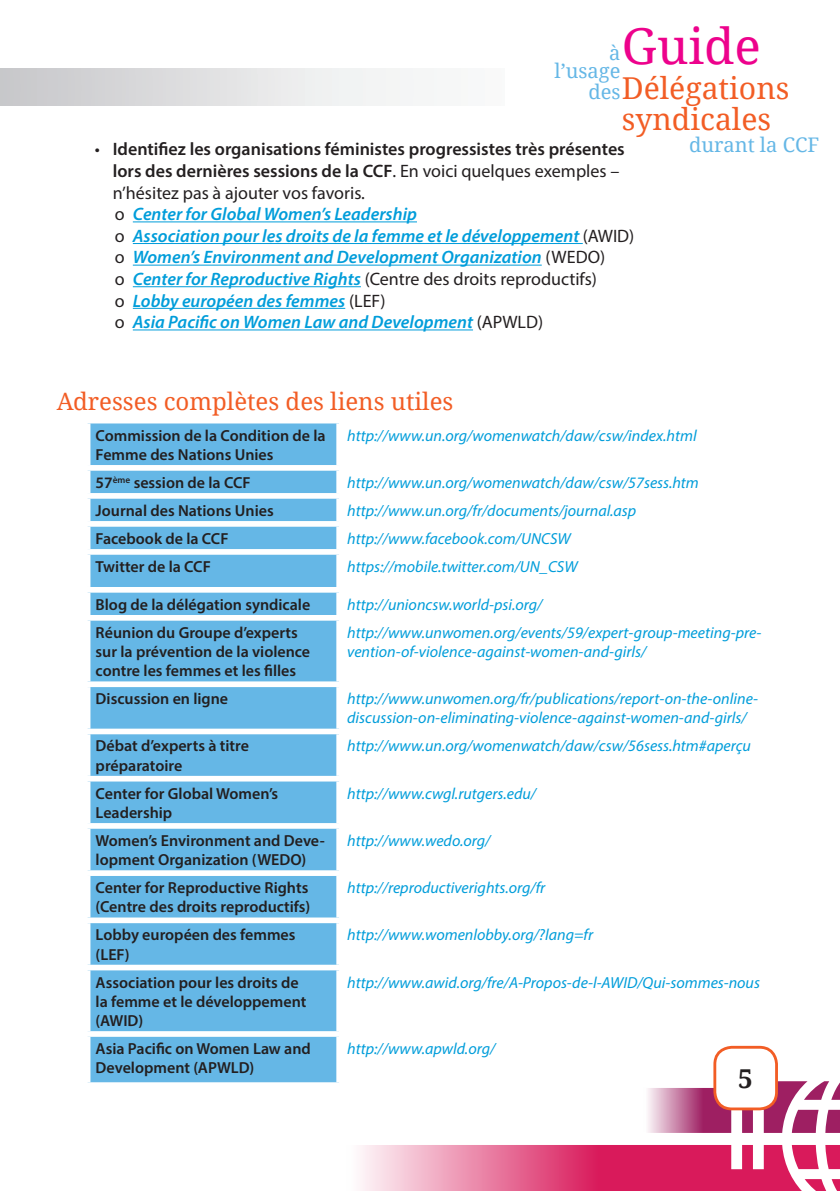
<style>
.page{position:relative;width:840px;height:1191px;background:#fff}
.page>*{position:absolute;margin:0;border:0;box-sizing:border-box;transform-origin:0 0}
.t1{font:49.4px "Droid Serif";color:#ed028c}
.t2{font:30.2px/30.2px "Droid Serif";color:#f25d25;text-align:center}
.t3{font:700 26px "Droid Serif";color:#231f20}
.Titles_-_1{font:24px "Droid Serif";color:#f25d25}
.t4{font:20px "Droid Serif";color:#65b7e6}
.t5{font:italic 600 18px "Myriad Pro";color:#019dda}
.t6{font:600 18px/21.6px "Myriad Pro";color:#231f20}
.t7{font:18px "Myriad Pro";color:#231f20}
.t8{font:italic 16px/19.2px "Myriad Pro";color:#019dda}
.t9{font:600 16px/19.2px "Myriad Pro";color:#231f20}
.s1{font-size:20px;color:#65b7e6}
.s2{font-weight:400}
.s3{font-weight:400;font-style:normal;color:#231f20}
.s4{font-weight:600;font-style:italic;color:#019dda}
</style>
<div class="page">
<svg style="left:0;top:68px;width:414px;height:37px"></svg>
<svg style="left:361px;top:1145px;width:478px;height:46px;background:#e4628e"></svg>
<svg style="left:648px;top:1081px;width:191px;height:52px"></svg>
<hr style="left:133px;top:221px;width:284px;height:1px;background:#019dda">
<hr style="left:133px;top:243px;width:449px;height:1px;background:#019dda">
<hr style="left:133px;top:265px;width:408px;height:1px;background:#019dda">
<hr style="left:133px;top:286px;width:228px;height:1px;background:#019dda">
<hr style="left:133px;top:308px;width:212px;height:1px;background:#019dda">
<hr style="left:133px;top:329px;width:340px;height:1px;background:#019dda">
<div style="left:90px;top:423px;width:246px;height:659px;background:#65b7e6"></div>
<div style="left:85px;top:465px;width:254px;height:6px;background:#fff"></div>
<div style="left:85px;top:493px;width:254px;height:6px;background:#fff"></div>
<div style="left:85px;top:521px;width:254px;height:6px;background:#fff"></div>
<div style="left:85px;top:549px;width:254px;height:6px;background:#fff"></div>
<div style="left:85px;top:587px;width:254px;height:5px;background:#fff"></div>
<div style="left:85px;top:615px;width:254px;height:5px;background:#fff"></div>
<div style="left:85px;top:681px;width:254px;height:6px;background:#fff"></div>
<div style="left:85px;top:728px;width:254px;height:6px;background:#fff"></div>
<div style="left:85px;top:776px;width:254px;height:5px;background:#fff"></div>
<div style="left:85px;top:823px;width:254px;height:5px;background:#fff"></div>
<div style="left:85px;top:870px;width:254px;height:6px;background:#fff"></div>
<div style="left:85px;top:917px;width:254px;height:6px;background:#fff"></div>
<div style="left:85px;top:964px;width:254px;height:6px;background:#fff"></div>
<div style="left:85px;top:1031px;width:254px;height:5px;background:#fff"></div>
<svg style="left:769px;top:1049px;width:5px;height:5px"></svg>
<div style="left:339px;top:1082px;width:435px;height:6px;background:#fff"></div>
<div style="left:714px;top:1047px;width:62px;height:62px;background:#fff;border-radius:17px"></div>
<div style="left:713px;top:1045px;width:64px;height:65px;border:3px solid #f25d25;border-radius:17px"></div>
<h1 class="t1" style="left:621px;top:12px;width:141px">Guide</h1>
<p class="t4" style="left:609px;top:39px;width:13px">à</p>
<p class="t4" style="left:554px;top:57px;width:67px">l’usage</p>
<h2 class="t2" style="left:588px;top:73px;width:202px"><span class="s1">des</span>Délégations syndicales</h2>
<p class="t6" style="left:113px;top:138px;width:513px;text-indent:-18px"><span class="s2">•</span> Identifiez les organisations féministes progressistes très présentes lors des dernières sessions de la CCF<span class="s2">. En voici quelques exemples – n’hésitez pas à ajouter vos favoris.</span></p>
<p class="t5" style="left:115px;top:203px;width:303px"><span class="s3">o</span> Center for Global Women’s Leadership</p>
<p class="t5" style="left:115px;top:224px;width:520px"><span class="s3">o</span> Association pour les droits de la femme et le développement <span class="s3">(AWID)</span></p>
<p class="t5" style="left:115px;top:246px;width:491px"><span class="s3">o</span> Women’s Environment and Development Organization <span class="s3">(WEDO)</span></p>
<p class="t7" style="left:115px;top:268px;width:483px">o <span class="s4">Center for Reproductive Rights</span> (Centre des droits reproductifs)</p>
<p class="t5" style="left:115px;top:289px;width:272px"><span class="s3">o</span> Lobby européen des femmes <span class="s3">(LEF)</span></p>
<p class="t5" style="left:115px;top:311px;width:429px"><span class="s3">o</span> Asia Pacific on Women Law and Development <span class="s3">(APWLD)</span></p>
<p class="t4" style="left:688px;top:131px;width:132px">durant la CCF</p>
<p class="Titles_-_1" style="left:57px;top:385px;width:398px">Adresses complètes des liens utiles</p>
<p class="t9" style="left:96px;top:425px;width:231px">Commission de la Condition de la<br>Femme des Nations Unies</p>
<p class="t8" style="left:347px;top:425px;width:351px">http://www.un.org/womenwatch/daw/csw/index.html</p>
<p class="t9" style="left:96px;top:472px;width:156px">57<sup>ème</sup> session de la CCF</p>
<p class="t8" style="left:347px;top:472px;width:353px">http://www.un.org/womenwatch/daw/csw/57sess.htm</p>
<p class="t9" style="left:96px;top:500px;width:179px">Journal des Nations Unies</p>
<p class="t8" style="left:347px;top:500px;width:290px">http://www.un.org/fr/documents/journal.asp</p>
<p class="t9" style="left:96px;top:528px;width:134px">Facebook de la CCF</p>
<p class="t8" style="left:347px;top:528px;width:225px">http://www.facebook.com/UNCSW</p>
<p class="t9" style="left:96px;top:556px;width:117px">Twitter de la CCF</p>
<p class="t8" style="left:347px;top:556px;width:232px">https://mobile.twitter.com/UN_CSW</p>
<p class="t9" style="left:96px;top:594px;width:216px">Blog de la délégation syndicale</p>
<p class="t8" style="left:347px;top:594px;width:197px">http://unioncsw.world-psi.org/</p>
<p class="t9" style="left:96px;top:622px;width:216px">Réunion du Groupe d’experts sur la prévention de la violence contre les femmes et les filles</p>
<p class="t8" style="left:347px;top:622px;width:415px">http://www.unwomen.org/events/59/expert-group-meeting-pre&shy;vention-of-violence-against-women-and-girls/</p>
<p class="t9" style="left:96px;top:689px;width:134px">Discussion en ligne</p>
<p class="t8" style="left:347px;top:689px;width:412px">http://www.unwomen.org/fr/publications/report-on-the-online&shy;discussion-on-eliminating-violence-against-women-and-girls/</p>
<p class="t9" style="left:96px;top:736px;width:155px">Débat d’experts à titre préparatoire</p>
<p class="t8" style="left:347px;top:736px;width:405px">http://www.un.org/womenwatch/daw/csw/56sess.htm#aperçu</p>
<p class="t9" style="left:96px;top:783px;width:184px">Center for Global Women’s<br>Leadership</p>
<p class="t8" style="left:347px;top:783px;width:190px">http://www.cwgl.rutgers.edu/</p>
<p class="t9" style="left:96px;top:830px;width:230px">Women’s Environment and Deve&shy;lopment Organization (WEDO)</p>
<p class="t8" style="left:347px;top:830px;width:145px">http://www.wedo.org/</p>
<p class="t9" style="left:96px;top:877px;width:216px">Center for Reproductive Rights (Centre des droits reproductifs)</p>
<p class="t8" style="left:347px;top:878px;width:199px">http://reproductiverights.org/fr</p>
<p class="t9" style="left:96px;top:925px;width:201px">Lobby européen des femmes (LEF)</p>
<p class="t8" style="left:347px;top:925px;width:247px">http://www.womenlobby.org/?lang=fr</p>
<p class="t9" style="left:96px;top:972px;width:212px">Association pour les droits de la femme et le développement (AWID)</p>
<p class="t8" style="left:347px;top:972px;width:414px">http://www.awid.org/fre/A-Propos-de-l-AWID/Qui-sommes-nous</p>
<p class="t9" style="left:96px;top:1038px;width:217px">Asia Pacific on Women Law and<br>Development (APWLD)</p>
<p class="t8" style="left:347px;top:1038px;width:149px">http://www.apwld.org/</p>
<h3 class="t3" style="left:737px;top:1060px;width:16px">5</h3>
</div>
